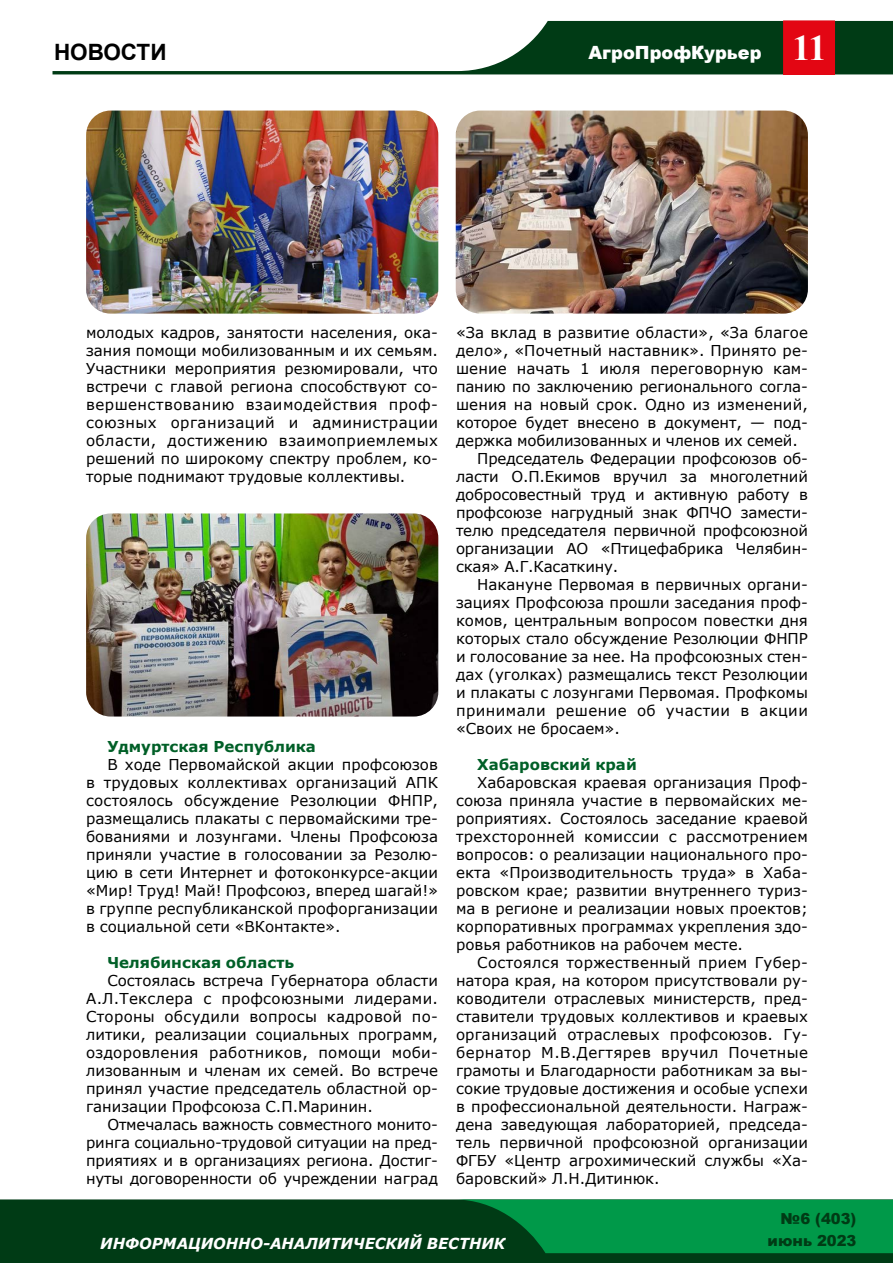
<style>
.page{position:relative;width:893px;height:1263px;background:#fff}
.page>*{position:absolute;margin:0;border:0;box-sizing:border-box;transform-origin:0 0}
.t1{font:700 36px "Times New Roman";color:#fff}
.t2{font:700 22.5px "Arial";color:#000}
.t3{font:900 18.15px "Arial";color:#fff}
.t4{font:italic 700 15.15px "Verdana";color:#fff}
.t5{font:900 15.15px/21.5px "Arial";color:#003b15;text-align:right}
.t6{font:15px/18px "Verdana";color:#000;text-align:justify}
.t7{font:700 15px "Verdana";color:#005f27}
.t8{font:15px "Verdana";letter-spacing:.03em;color:#000}
</style>
<div class="page">
<svg style="left:53px;top:21px;width:840px;height:53px"></svg>
<div style="left:784px;top:21px;width:50px;height:53px;background:#e30613"></div>
<div style="left:783px;top:21px;width:52px;height:54px;border:1px solid #e30613"></div>
<div style="left:0;top:1199px;width:893px;height:64px;background:#003b15"></div>
<svg style="left:455px;top:1199px;width:438px;height:54px"></svg>
<img style="left:86px;top:111px;width:352px;height:203px">
<img style="left:86px;top:513px;width:352px;height:203px">
<img style="left:456px;top:111px;width:352px;height:203px">
<h2 class="t2" style="left:54px;top:36px;width:114px">НОВОСТИ</h2>
<h1 class="t1" style="left:792px;top:22px;width:36px">11</h1>
<p class="t3" style="left:588px;top:39px;width:175px">АгроПрофКурьер</p>
<p class="t6" style="left:86px;top:323px;width:353px">молодых кадров, занятости населения, ока&shy;зания помощи мобилизованным и их семьям.<br>Участники мероприятия резюмировали, что встречи с главой региона способствуют со&shy;вершенствованию взаимодействия проф&shy;союзных организаций и администрации области, достижению взаимоприемлемых решений по широкому спектру проблем, ко&shy;торые поднимают трудовые коллективы.</p>
<p class="t7" style="left:107px;top:736px;width:210px">Удмуртская Республика</p>
<p class="t6" style="left:86px;top:755px;width:353px;text-indent:21px">В ходе Первомайской акции профсоюзов в трудовых коллективах организаций АПК состоялось обсуждение Резолюции ФНПР, размещались плакаты с первомайскими тре&shy;бованиями и лозунгами. Члены Профсоюза приняли участие в голосовании за Резолю&shy;цию в сети Интернет и фотоконкурсе-акции «Мир! Труд! Май! Профсоюз, вперед шагай!» в группе республиканской профорганизации в социальной сети «ВКонтакте».</p>
<p class="t7" style="left:107px;top:952px;width:188px">Челябинская область</p>
<p class="t6" style="left:86px;top:971px;width:353px;text-indent:21px">Состоялась встреча Губернатора области А.Л.Текслера с профсоюзными лидерами.<br>Стороны обсудили вопросы кадровой по&shy;литики, реализации социальных программ, оздоровления работников, помощи моби&shy;лизованным и членам их семей. Во встрече принял участие председатель областной ор&shy;ганизации Профсоюза С.П.Маринин.</p>
<p class="t6" style="left:86px;top:1115px;width:353px;text-indent:21px">Отмечалась важность совместного монито&shy;ринга социально-трудовой ситуации на пред&shy;приятиях и в организациях региона. Достиг&shy;нуты договоренности об учреждении наград</p>
<p class="t6" style="left:456px;top:323px;width:353px">«За вклад в развитие области», «За благое</p>
<p class="t6" style="left:456px;top:341px;width:353px">дело», «Почетный наставник». Принято ре-</p>
<p class="t6" style="left:456px;top:359px;width:353px">шение начать 1 июля переговорную кам-</p>
<p class="t6" style="left:456px;top:377px;width:353px">панию по заключению регионального согла-</p>
<p class="t6" style="left:456px;top:395px;width:353px">шения на новый срок. Одно из изменений,</p>
<p class="t6" style="left:456px;top:413px;width:353px">которое будет внесено в документ, — под-</p>
<p class="t6" style="left:456px;top:431px;width:343px">держка мобилизованных и членов их семей.</p>
<p class="t6" style="left:477px;top:449px;width:332px">Председатель Федерации профсоюзов об-</p>
<p class="t6" style="left:456px;top:467px;width:353px">ласти О.П.Екимов вручил за многолетний</p>
<p class="t6" style="left:456px;top:485px;width:353px">добросовестный труд и активную работу в</p>
<p class="t6" style="left:456px;top:503px;width:353px">профсоюзе нагрудный знак ФПЧО замести-</p>
<p class="t6" style="left:456px;top:521px;width:353px">телю председателя первичной профсоюзной</p>
<p class="t6" style="left:456px;top:539px;width:353px">организации АО «Птицефабрика Челябин-</p>
<p class="t6" style="left:456px;top:557px;width:164px">ская» А.Г.Касаткину.</p>
<p class="t6" style="left:477px;top:575px;width:332px">Накануне Первомая в первичных органи-</p>
<p class="t6" style="left:456px;top:593px;width:351px">зациях Профсоюза прошли заседания проф-</p>
<p class="t6" style="left:456px;top:611px;width:353px">комов, центральным вопросом повестки дня</p>
<p class="t6" style="left:456px;top:629px;width:353px">которых стало обсуждение Резолюции ФНПР</p>
<p class="t6" style="left:456px;top:647px;width:353px">и голосование за нее. На профсоюзных стен-</p>
<p class="t6" style="left:456px;top:665px;width:353px">дах (уголках) размещались текст Резолюции</p>
<p class="t6" style="left:456px;top:683px;width:353px">и плакаты с лозунгами Первомая. Профкомы</p>
<p class="t8" style="left:456px;top:700px;width:353px">принимали решение об участии в акции</p>
<p class="t6" style="left:456px;top:719px;width:165px">«Своих не бросаем».</p>
<p class="t7" style="left:477px;top:754px;width:161px">Хабаровский край</p>
<p class="t6" style="left:456px;top:773px;width:353px;text-align:left;text-indent:21px">Хабаровская краевая организация Проф&shy;союза приняла участие в первомайских ме&shy;роприятиях. Состоялось заседание краевой трехсторонней комиссии с рассмотрением вопросов: о реализации национального про&shy;екта «Производительность труда» в Хаба&shy;ровском крае; развитии внутреннего туриз&shy;ма в регионе и реализации новых проектов; корпоративных программах укрепления здо&shy;ровья работников на рабочем месте.</p>
<p class="t6" style="left:456px;top:953px;width:353px;text-indent:21px">Состоялся торжественный прием Губер&shy;натора края, на котором присутствовали ру&shy;ководители отраслевых министерств, пред&shy;ставители трудовых коллективов и краевых организаций отраслевых профсоюзов. Гу&shy;бернатор М.В.Дегтярев вручил Почетные грамоты и Благодарности работникам за вы&shy;сокие трудовые достижения и особые успехи в профессиональной деятельности. Награж&shy;дена заведующая лабораторией, председа&shy;тель первичной профсоюзной организации ФГБУ «Центр агрохимический службы «Ха&shy;баровский» Л.Н.Дитинюк.</p>
<p class="t4" style="left:100px;top:1233px;width:407px">ИНФОРМАЦИОННО-АНАЛИТИЧЕСКИЙ ВЕСТНИК</p>
<p class="t5" style="left:768px;top:1208px;width:90px">№6 (403) июнь 2023</p>
</div>
